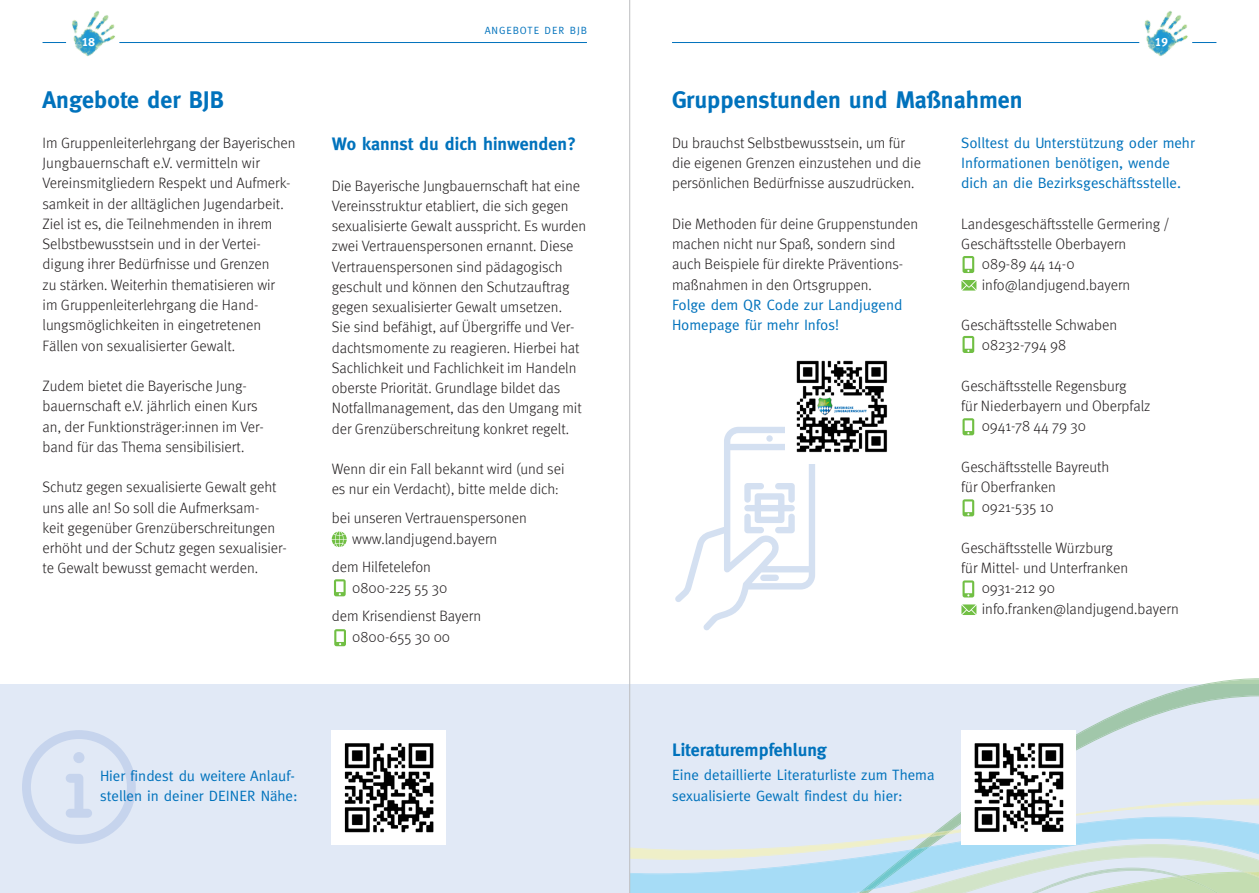
<style>
.page{position:relative;width:1259px;height:893px;background:#fff}
.page>*{position:absolute;margin:0;border:0;box-sizing:border-box;transform-origin:0 0}
.t1{font:700 24px "Meta";color:#0072bc}
.t2{font:700 18px "Meta";color:#0072bc}
.t3{font:300 15px/20.2px "Meta";color:#231f20}
.t4{font:15px/20.2px "Meta";color:#0072bc}
.t5{font:12px "Meta Plus Bold Caps";color:#fff}
.t6{font:10.5px "Meta";letter-spacing:.09em;color:#0072bc}
</style>
<div class="page">
<div style="left:0;top:685px;width:629px;height:208px;background:#e1e9f6"></div>
<svg style="left:22px;top:730px;width:114px;height:114px"></svg>
<svg style="left:43px;top:42px;width:22px;height:1px"></svg>
<img style="left:65px;top:10px;width:50px;height:47px">
<hr style="left:672px;top:42px;width:544px;height:1px;background:#0072bc">
<img style="left:1139px;top:11px;width:54px;height:46px">
<hr style="left:119px;top:42px;width:468px;height:1px;background:#0072bc">
<svg style="left:630px;top:678px;width:629px;height:119px;fill:#e1e9f6"></svg>
<svg style="left:630px;top:797px;width:629px;height:96px"></svg>
<svg style="left:334px;top:579px;width:12px;height:17px"></svg>
<svg style="left:962px;top:256px;width:12px;height:17px"></svg>
<svg style="left:962px;top:336px;width:12px;height:17px"></svg>
<svg style="left:962px;top:418px;width:12px;height:17px"></svg>
<svg style="left:962px;top:499px;width:12px;height:17px"></svg>
<svg style="left:962px;top:580px;width:12px;height:17px"></svg>
<svg style="left:334px;top:629px;width:12px;height:17px"></svg>
<svg style="left:961px;top:280px;width:15px;height:11px"></svg>
<svg style="left:961px;top:604px;width:15px;height:11px"></svg>
<svg style="left:332px;top:531px;width:15px;height:16px"></svg>
<div style="left:331px;top:730px;width:114px;height:115px;background:#fff"></div>
<img style="left:344px;top:743px;width:90px;height:90px">
<svg style="left:675px;top:427px;width:140px;height:203px"></svg>
<div style="left:961px;top:730px;width:115px;height:115px;background:#fff"></div>
<img style="left:974px;top:743px;width:90px;height:89px">
<div style="left:785px;top:349px;width:114px;height:115px;background:#fff"></div>
<img style="left:796px;top:360px;width:92px;height:93px">
<hr style="left:629px;top:0;width:1px;height:893px;background:#bcbdc0">
<p class="t6" style="left:485px;top:24px;width:104px">ANGEBOTE DER BJB</p>
<p class="t5" style="left:82px;top:35px;width:14px">18</p>
<p class="t5" style="left:1155px;top:35px;width:14px">19</p>
<h1 class="t1" style="left:43px;top:86px;width:183px">Angebote der BJB</h1>
<p class="t3" style="left:43px;top:133px;width:255px">Im Gruppenleiterlehrgang der Bayerischen Jungbauernschaft e.V. vermitteln wir Vereinsmitgliedern Respekt und Aufmerk&shy;samkeit in der alltäglichen Jugendarbeit.<br>Ziel ist es, die Teilnehmenden in ihrem Selbstbewusstsein und in der Vertei&shy;digung ihrer Bedürfnisse und Grenzen<br>zu stärken. Weiterhin thematisieren wir<br>im Gruppenleiterlehrgang die Hand&shy;lungsmöglichkeiten in eingetretenen Fällen von sexualisierter Gewalt.</p>
<p class="t3" style="left:43px;top:376px;width:223px">Zudem bietet die Bayerische Jung&shy;bauernschaft e.V. jährlich einen Kurs an, der Funktionsträger:innen im Ver&shy;band für das Thema sensibilisiert.</p>
<p class="t3" style="left:43px;top:477px;width:246px">Schutz gegen sexualisierte Gewalt geht uns alle an! So soll die Aufmerksam-<br>keit gegenüber Grenzüberschreitungen erhöht und der Schutz gegen sexualisier&shy;te Gewalt bewusst gemacht werden.</p>
<p class="t2" style="left:332px;top:134px;width:246px">Wo kannst du dich hinwenden?</p>
<p class="t3" style="left:332px;top:175px;width:256px">Die Bayerische Jungbauernschaft hat eine Vereinsstruktur etabliert, die sich gegen sexualisierte Gewalt ausspricht. Es wurden zwei Vertrauenspersonen ernannt. Diese Vertrauenspersonen sind pädagogisch geschult und können den Schutzauftrag gegen sexualisierter Gewalt umsetzen.<br>Sie sind befähigt, auf Übergriffe und Ver&shy;dachtsmomente zu reagieren. Hierbei hat Sachlichkeit und Fachlichkeit im Handeln oberste Priorität. Grundlage bildet das Notfallmanagement, das den Umgang mit der Grenzüberschreitung konkret regelt.</p>
<p class="t3" style="left:332px;top:459px;width:234px">Wenn dir ein Fall bekannt wird (und sei es nur ein Verdacht), bitte melde dich:</p>
<p class="t3" style="left:352px;top:508px;width:176px;text-indent:-21px">bei unseren Vertrauenspersonen www.landjugend.bayern</p>
<p class="t3" style="left:352px;top:557px;width:97px;text-indent:-21px">dem Hilfetelefon<br>0800-225 55 30</p>
<p class="t3" style="left:352px;top:606px;width:130px;text-indent:-21px">dem Krisendienst Bayern<br>0800-655 30 00</p>
<p class="t4" style="left:100px;top:765px;width:199px">Hier findest du weitere Anlauf&shy;stellen in deiner DEINER Nähe:</p>
<h1 class="t1" style="left:672px;top:86px;width:352px">Gruppenstunden und Maßnahmen</h1>
<p class="t3" style="left:672px;top:133px;width:250px">Du brauchst Selbstbewusstsein, um für die eigenen Grenzen einzustehen und die persönlichen Bedürfnisse auszudrücken.</p>
<p class="t3" style="left:672px;top:214px;width:248px">Die Methoden für deine Gruppenstunden machen nicht nur Spaß, sondern sind auch Beispiele für direkte Präventions&shy;maßnahmen in den Ortsgruppen.</p>
<p class="t4" style="left:672px;top:294px;width:232px">Folge dem QR Code zur Landjugend<br>Homepage für mehr Infos!</p>
<p class="t4" style="left:961px;top:132px;width:235px">Solltest du Unterstützung oder mehr<br>Informationen benötigen, wende dich an die Bezirksgeschäftsstelle.</p>
<p class="t3" style="left:961px;top:213px;width:210px">Landesgeschäftsstelle Germering /</p>
<p class="t3" style="left:961px;top:234px;width:166px">Geschäftsstelle Oberbayern</p>
<p class="t3" style="left:981px;top:254px;width:94px">089-89 44 14-0</p>
<p class="t3" style="left:981px;top:274px;width:150px">info@landjugend.bayern</p>
<p class="t3" style="left:981px;top:315px;width:137px;text-indent:-21px">Geschäftsstelle Schwaben<br>08232-794 98</p>
<p class="t3" style="left:961px;top:375px;width:167px">Geschäftsstelle Regensburg</p>
<p class="t3" style="left:961px;top:396px;width:191px">für Niederbayern und Oberpfalz</p>
<p class="t3" style="left:981px;top:416px;width:106px">0941-78 44 79 30</p>
<p class="t3" style="left:961px;top:456px;width:150px">Geschäftsstelle Bayreuth</p>
<p class="t3" style="left:961px;top:477px;width:96px">für Oberfranken</p>
<p class="t3" style="left:981px;top:497px;width:73px">0921-535 10</p>
<p class="t3" style="left:961px;top:537px;width:153px">Geschäftsstelle Würzburg</p>
<p class="t3" style="left:961px;top:558px;width:168px">für Mittel- und Unterfranken</p>
<p class="t3" style="left:981px;top:578px;width:75px">0931-212 90</p>
<p class="t3" style="left:981px;top:598px;width:198px">info.franken@landjugend.bayern</p>
<p class="t2" style="left:672px;top:739px;width:156px">Literaturempfehlung</p>
<p class="t4" style="left:672px;top:765px;width:264px">Eine detaillierte Literaturliste zum Thema sexualisierte Gewalt findest du hier:</p>
</div>
